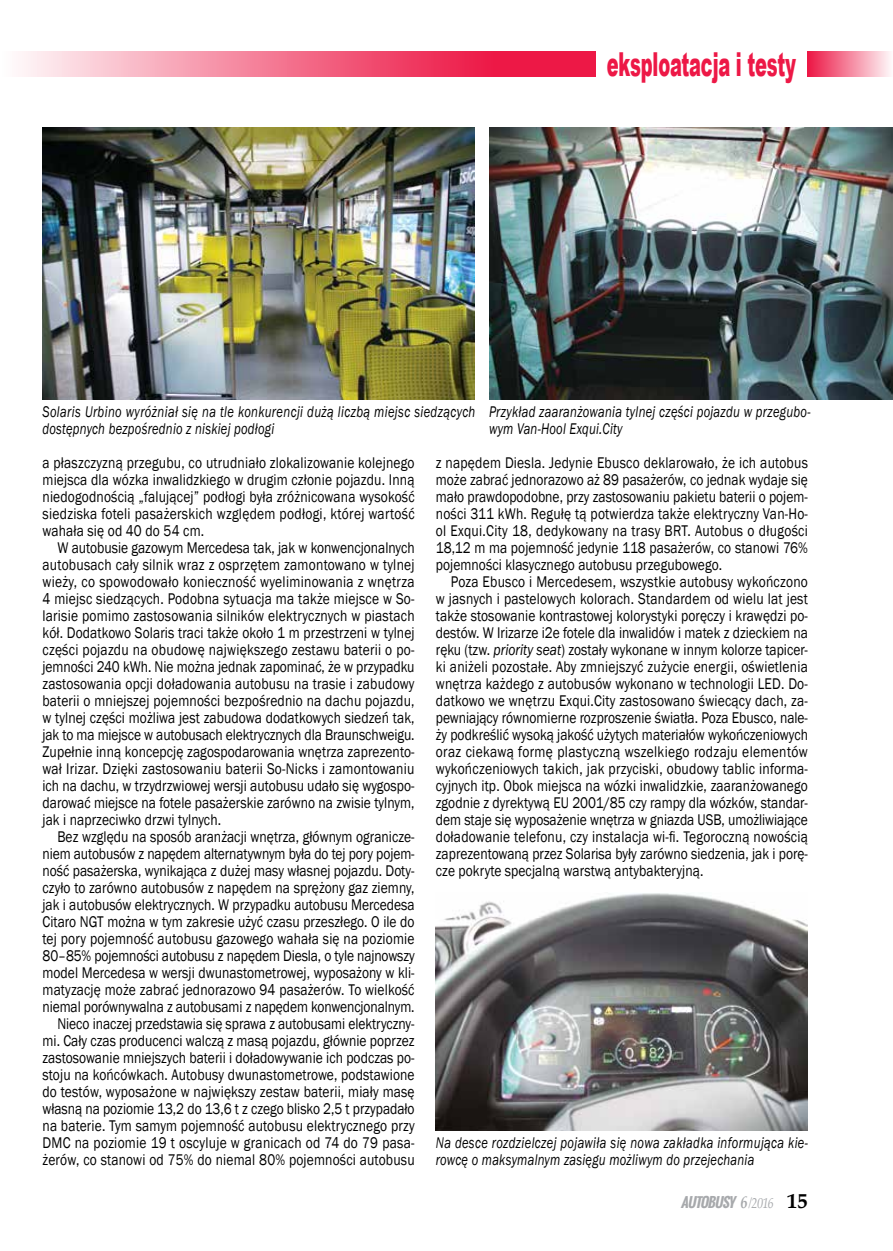
<style>
.page{position:relative;width:893px;height:1251px;background:#fff}
.page>*{position:absolute;margin:0;border:0;box-sizing:border-box;transform-origin:0 0}
.t1{font:900 33px "Arial";letter-spacing:-.01em;color:#ed1846;scale:.54 1}
.t2{font:15.9px/17px "Franklin Gothic";letter-spacing:.005em;color:#000;text-align:justify;scale:.85 1}
.t3{font:italic 15.9px/17px "Franklin Gothic";letter-spacing:.02em;color:#000;scale:.79 1}
.t4{font:italic 700 13.5px "Oswald";color:#a7a9ac}
.s1{font-style:italic}
.s2{font-family:"Palatino Linotype";font-size:17.1px}
.s3{font-family:"Palatino Linotype";font-weight:400;font-size:14.85px}
.s4{font-family:"Palatino Linotype";font-style:normal;font-size:21px;color:#000}
</style>
<div class="page">
<div style="left:808px;top:51px;width:85px;height:26px;background:linear-gradient(to right,#ec1846,#fefbfb)"></div>
<svg style="left:22px;top:51px;width:574px;height:26px;background:#f36f8b"></svg>
<img style="left:43px;top:128px;width:431px;height:271px">
<img style="left:489px;top:128px;width:404px;height:271px">
<img style="left:436px;top:893px;width:372px;height:237px">
<h1 class="t1" style="left:607px;top:40px;width:352px">eksploatacja i testy</h1>
<p class="t3" style="left:43px;top:403px;width:549px">Solaris Urbino wyróżniał się na tle konkurencji dużą liczbą miejsc siedzących dostępnych bezpośrednio z niskiej podłogi</p>
<p class="t3" style="left:489px;top:403px;width:408px">Przykład zaaranżowania tylnej części pojazdu w przegubo&shy;wym Van-Hool Exqui.City</p>
<p class="t2" style="left:43px;top:454px;width:439px">a płaszczyzną przegubu, co utrudniało zlokalizowanie kolejnego miejsca dla wózka inwalidzkiego w drugim członie pojazdu. Inną niedogodnością „falującej” podłogi była zróżnicowana wysokość siedziska foteli pasażerskich względem podłogi, której wartość wahała się od 40 do 54 cm.</p>
<p class="t2" style="left:43px;top:539px;width:439px;text-indent:15px">W autobusie gazowym Mercedesa tak, jak w konwencjonalnych autobusach cały silnik wraz z osprzętem zamontowano w tylnej wieży, co spowodowało konieczność wyeliminowania z wnętrza 4 miejsc siedzących. Podobna sytuacja ma także miejsce w So&shy;larisie pomimo zastosowania silników elektrycznych w piastach kół. Dodatkowo Solaris traci także około 1 m przestrzeni w tylnej części pojazdu na obudowę największego zestawu baterii o po&shy;jemności 240 kWh. Nie można jednak zapominać, że w przypadku zastosowania opcji doładowania autobusu na trasie i zabudowy baterii o mniejszej pojemności bezpośrednio na dachu pojazdu, w tylnej części możliwa jest zabudowa dodatkowych siedzeń tak, jak to ma miejsce w autobusach elektrycznych dla Braunschweigu.<br>Zupełnie inną koncepcję zagospodarowania wnętrza zaprezento&shy;wał Irizar. Dzięki zastosowaniu baterii So-Nicks i zamontowaniu ich na dachu, w trzydrzwiowej wersji autobusu udało się wygospo&shy;darować miejsce na fotele pasażerskie zarówno na zwisie tylnym, jak i naprzeciwko drzwi tylnych.</p>
<p class="t2" style="left:43px;top:828px;width:439px;text-align:right">Bez względu na sposób aranżacji wnętrza, głównym ogranicze&shy;niem autobusów z napędem alternatywnym była do tej pory pojem&shy;ność pasażerska, wynikająca z dużej masy własnej pojazdu. Doty&shy;czyło to zarówno autobusów z napędem na sprężony gaz ziemny, jak i autobusów elektrycznych. W przypadku autobusu Mercedesa Citaro NGT można w tym zakresie użyć czasu przeszłego. O ile do tej pory pojemność autobusu gazowego wahała się na poziomie 80–85% pojemności autobusu z napędem Diesla, o tyle najnowszy model Mercedesa w wersji dwunastometrowej, wyposażony w kli&shy;matyzację może zabrać jednorazowo 94 pasażerów. To wielkość niemal porównywalna z autobusami z napędem konwencjonalnym.<br>Nieco inaczej przedstawia się sprawa z autobusami elektryczny&shy;mi. Cały czas producenci walczą z masą pojazdu, głównie poprzez zastosowanie mniejszych baterii i doładowywanie ich podczas po&shy;stoju na końcówkach. Autobusy dwunastometrowe, podstawione do testów, wyposażone w największy zestaw baterii, miały masę własną na poziomie 13,2 do 13,6 t z czego blisko 2,5 t przypadało na baterie. Tym samym pojemność autobusu elektrycznego przy DMC na poziomie 19 t oscyluje w granicach od 74 do 79 pasa&shy;żerów, co stanowi od 75% do niemal 80% pojemności autobusu</p>
<p class="t2" style="left:436px;top:454px;width:439px">z napędem Diesla. Jedynie Ebusco deklarowało, że ich autobus może zabrać jednorazowo aż 89 pasażerów, co jednak wydaje się mało prawdopodobne, przy zastosowaniu pakietu baterii o pojem&shy;ności 311 kWh. Regułę tą potwierdza także elektryczny Van-Ho&shy;ol Exqui.City 18, dedykowany na trasy BRT. Autobus o długości 18,12 m ma pojemność jedynie 118 pasażerów, co stanowi 76% pojemności klasycznego autobusu przegubowego.</p>
<p class="t2" style="left:436px;top:573px;width:439px;text-indent:15px">Poza Ebusco i Mercedesem, wszystkie autobusy wykończono w jasnych i pastelowych kolorach. Standardem od wielu lat jest także stosowanie kontrastowej kolorystyki poręczy i krawędzi po&shy;destów. W Irizarze i2e fotele dla inwalidów i matek z dzieckiem na ręku (tzw. <span class="s1">priority seat</span>) zostały wykonane w innym kolorze tapicer&shy;ki aniżeli pozostałe. Aby zmniejszyć zużycie energii, oświetlenia wnętrza każdego z autobusów wykonano w technologii LED. Do&shy;datkowo we wnętrzu Exqui.City zastosowano świecący dach, za&shy;pewniający równomierne rozproszenie światła. Poza Ebusco, nale&shy;ży podkreślić wysoką jakość użytych materiałów wykończeniowych oraz ciekawą formę plastyczną wszelkiego rodzaju elementów wykończeniowych takich, jak przyciski, obudowy tablic informa&shy;cyjnych itp. Obok miejsca na wózki inwalidzkie, zaaranżowanego zgodnie z dyrektywą EU 2001/85 czy rampy dla wózków, standar&shy;dem staje się wyposażenie wnętrza w gniazda USB, umożliwiające doładowanie telefonu, czy instalacja wi-fi. Tegoroczną nowością zaprezentowaną przez Solarisa były zarówno siedzenia, jak i porę&shy;cze pokryte specjalną warstwą antybakteryjną.</p>
<p class="t3" style="left:436px;top:1133px;width:472px">Na desce rozdzielczej pojawiła się nowa zakładka informująca kie&shy;rowcę o maksymalnym zasięgu możliwym do przejechania</p>
<p class="t4" style="left:681px;top:1191px;width:129px">AUTOBUSY <span class="s2">6</span><span class="s3">/2016</span> <span class="s4">15</span></p>
</div>
